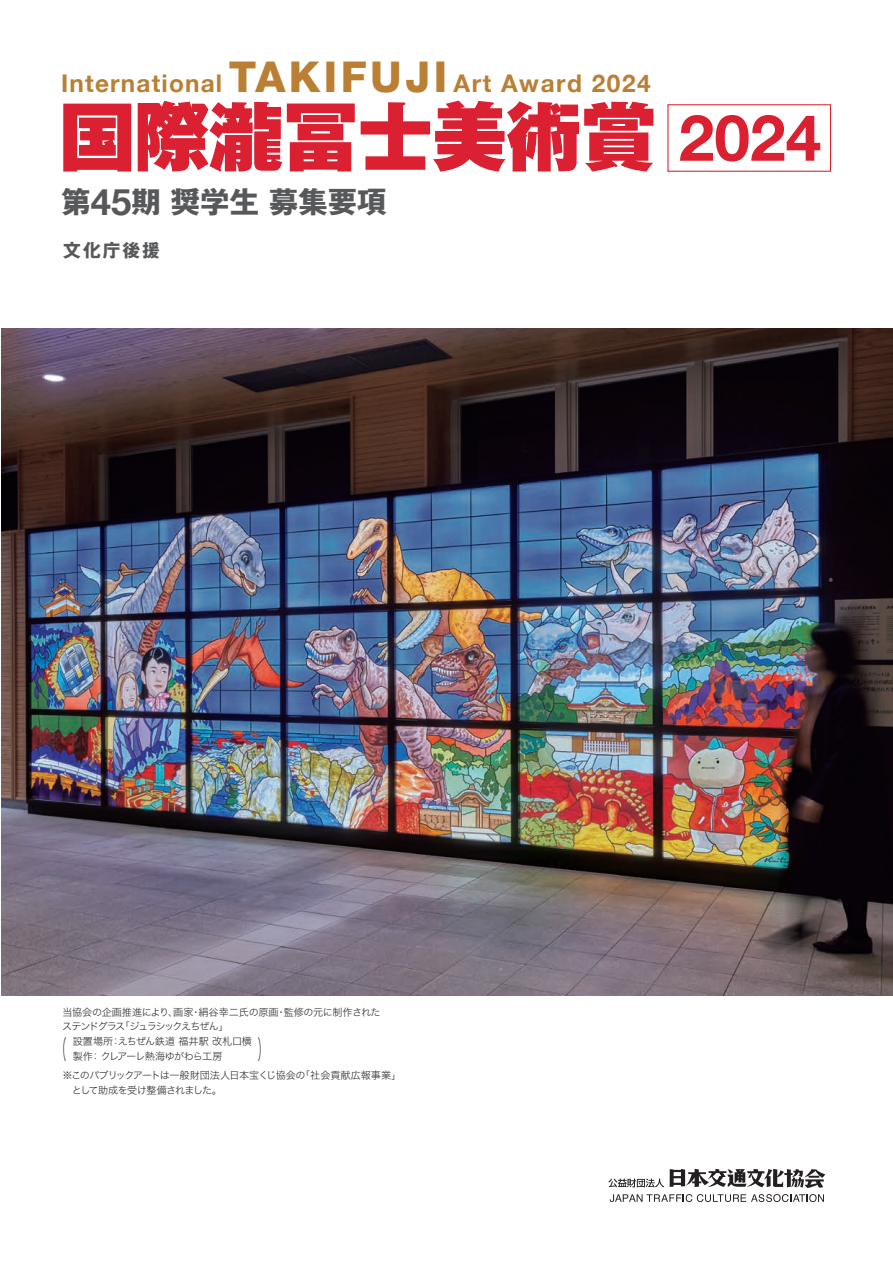
<style>
.page{position:relative;width:893px;height:1263px;background:#fff}
.page>*{position:absolute;margin:0;border:0;box-sizing:border-box;transform-origin:0 0}
.t1{font:900 74.55px "Gothic MB101 Pro";color:#da2031}
.t2{font:700 64.05px "Helvetica Neue";color:#da2031}
.t3{font:700 29.4px "Gothic MB101 Pro";color:#57585a}
.t4{font:25.8px "Hira Kaku Std W2";color:#231f20;scale:.37 1}
.t5{font:700 24.3px "Helvetica Neue";letter-spacing:.05em;color:#ba7f32}
.t6{font:700 17.85px "Gothic MB101 Pro";letter-spacing:.1em;color:#57585a}
.t7{font:10.05px/14.9px "Hira Kaku Std W2";letter-spacing:-.045em;color:#231f20}
.t8{font:10.05px "Hira Kaku Std W2";letter-spacing:-.13em;color:#231f20}
.t9{font:10.05px "Hira Kaku Std W2";color:#231f20}
.t10{font:10.05px "Hira Kaku Std W2";letter-spacing:-.07em;color:#231f20}
.s1{font-family:"Helvetica Neue LT Std";font-weight:800;font-size:42.6px}
.s2{font-family:"Helvetica Neue";font-size:36.45px}
</style>
<div class="page">
<div style="left:667px;top:104px;width:164px;height:68px;border:1px solid #da2031"></div>
<img style="left:2px;top:328px;width:891px;height:667px">
<svg style="left:610px;top:1194px;width:214px;height:8px"></svg>
<svg style="left:670px;top:1169px;width:155px;height:19px"></svg>
<svg style="left:608px;top:1178px;width:56px;height:9px"></svg>
<h3 class="t5" style="left:61px;top:64px;width:591px">International <span class="s1">TAKIFUJI</span> Art Award 2024</h3>
<h1 class="t1" style="left:60px;top:74px;width:597px">国際瀧冨士美術賞</h1>
<h3 class="t3" style="left:62px;top:178px;width:327px">第<span class="s2">45</span>期 奨学生 募集要項</h3>
<h3 class="t6" style="left:63px;top:235px;width:98px">文化庁後援</h3>
<h2 class="t2" style="left:679px;top:88px;width:144px">2024</h2>
<p class="t7" style="left:62px;top:1004px;width:320px">当協会の企画推進により、画家・絹谷幸二氏の原画・監修の元に制作された</p>
<p class="t8" style="left:62px;top:1019px;width:168px">ステンドグラス「ジュラシックえちぜん」</p>
<p class="t9" style="left:73px;top:1034px;width:180px">設置場所：えちぜん鉄道 福井駅 改札口横</p>
<p class="t10" style="left:73px;top:1049px;width:151px">製作： クレアーレ熱海ゆがわら工房</p>
<p class="t7" style="left:62px;top:1068px;width:340px">※このパブリックアートは一般財団法人日本宝くじ協会の「社会貢献広報事業」　として助成を受け整備されました。</p>
<h3 class="t4" style="left:57px;top:1030px;width:27px">（</h3>
<h3 class="t4" style="left:258px;top:1030px;width:27px">）</h3>
</div>
